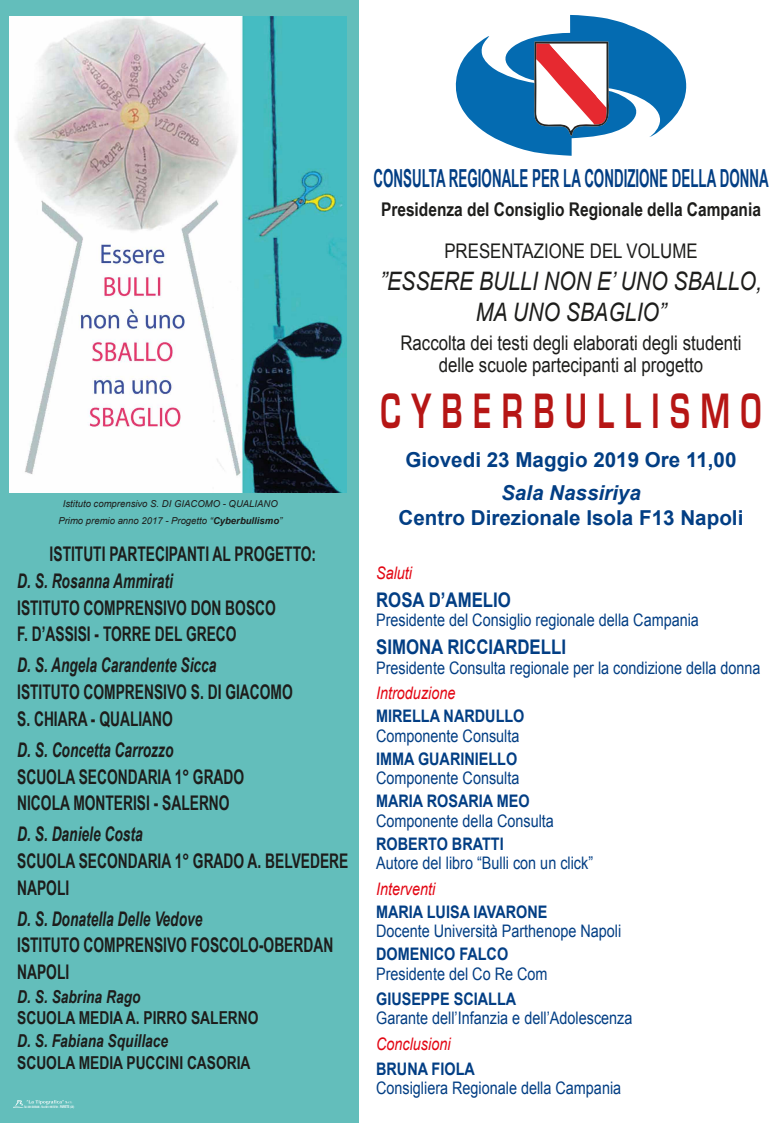
<style>
.page{position:relative;width:783px;height:1123px;background:#fff}
.page>*{position:absolute;margin:0;border:0;box-sizing:border-box;transform-origin:0 0}
.t1{font:600 45.88px "Eurostile";color:#b61615;scale:.64 1}
.t2{font:italic 25.44px/31.4px "Arial";color:#1d1d1b;text-align:center;scale:.83 1}
.t3{font:700 24.84px "Arial Narrow";color:#023e84;scale:.66 1}
.t4{font:700 20.6px "Arial";color:#023e84}
.t5{font:italic 700 20.6px "Arial";color:#023e84}
.t6{font:700 20.16px/26.8px "Arial Narrow";color:#1d1d1b;scale:.83 1}
.t7{font:italic 700 20.16px "Arial Narrow";color:#1d1d1b;scale:.83 1}
.t8{font:20.16px/22.2px "Arial";color:#1d1d1b;text-align:center;scale:.83 1}
.t9{font:700 20.16px "Arial";color:#023e84;scale:.83 1}
.t10{font:700 18.88px "Arial Narrow";color:#1d1d1b}
.t11{font:700 17.84px "Arial Narrow";color:#1d1d1b;scale:.94 1}
.t12{font:italic 700 17.84px "Arial Narrow";color:#1d1d1b;scale:.94 1}
.t13{font:17.28px "Arial";color:#023e84;scale:.83 1}
.t14{font:700 17.28px "Arial";color:#023e84;scale:.83 1}
.t15{font:italic 17.28px "Arial";color:#e30613;scale:.83 1}
.t16{font:italic 9.52px/17px "Arial";color:#1d1d1b;text-align:center}
.t17{font:700 3.16px "Helvetica";color:#fff;scale:.64 1}
.s1{font-weight:700}
.s2{font-size:3.72px}
</style>
<div class="page">
<div style="left:0;top:0;width:358px;height:1123px;background:#63bebb"></div>
<svg style="left:455px;top:15px;width:232px;height:141px"></svg>
<svg style="left:13px;top:1100px;width:59px;height:7px"></svg>
<img style="left:10px;top:16px;width:336px;height:476px">
<p class="t16" style="left:58px;top:495px;width:225px">Istituto comprensivo S. DI GIACOMO - QUALIANO<br>Primo premio anno 2017 - Progetto “<span class="s1">Cyberbullismo</span>”</p>
<p class="t6" style="left:50px;top:540px;width:322px">ISTITUTI PARTECIPANTI AL PROGETTO:</p>
<p class="t7" style="left:17px;top:569px;width:189px">D. S. Rosanna Ammirati</p>
<p class="t6" style="left:17px;top:594px;width:313px">ISTITUTO COMPRENSIVO DON BOSCO<br>F. D’ASSISI - TORRE DEL GRECO</p>
<p class="t7" style="left:17px;top:653px;width:242px">D. S. Angela Carandente Sicca</p>
<p class="t6" style="left:17px;top:678px;width:333px">ISTITUTO COMPRENSIVO S. DI GIACOMO<br>S. CHIARA - QUALIANO</p>
<p class="t7" style="left:17px;top:738px;width:190px">D. S. Concetta Carrozzo</p>
<p class="t6" style="left:17px;top:763px;width:275px">SCUOLA SECONDARIA 1° GRADO<br>NICOLA MONTERISI - SALERNO</p>
<p class="t7" style="left:17px;top:822px;width:153px">D. S. Daniele Costa</p>
<p class="t6" style="left:17px;top:847px;width:400px">SCUOLA SECONDARIA 1° GRADO A. BELVEDERE<br>NAPOLI</p>
<p class="t7" style="left:17px;top:906px;width:225px">D. S. Donatella Delle Vedove</p>
<p class="t6" style="left:17px;top:931px;width:382px">ISTITUTO COMPRENSIVO FOSCOLO-OBERDAN<br>NAPOLI</p>
<p class="t12" style="left:17px;top:986px;width:133px">D. S. Sabrina Rago</p>
<p class="t11" style="left:17px;top:1007px;width:258px">SCUOLA MEDIA A. PIRRO SALERNO</p>
<p class="t12" style="left:17px;top:1030px;width:162px">D. S. Fabiana Squillace</p>
<p class="t11" style="left:17px;top:1052px;width:250px">SCUOLA MEDIA PUCCINI CASORIA</p>
<p class="t17" style="left:24px;top:1104px;width:80px">Tel. 081.5035486 - Fax 081.19972781 - <span class="s2">PARETE</span> (CE)</p>
<h3 class="t3" style="left:373px;top:164px;width:600px">CONSULTA REGIONALE PER LA CONDIZIONE DELLA DONNA</h3>
<p class="t10" style="left:381px;top:199px;width:381px">Presidenza del Consiglio Regionale della Campania</p>
<p class="t8" style="left:444px;top:240px;width:306px">PRESENTAZIONE DEL VOLUME</p>
<h2 class="t2" style="left:380px;top:265px;width:461px">”ESSERE BULLI NON E’ UNO SBALLO,<br>MA UNO SBAGLIO”</h2>
<p class="t8" style="left:400px;top:331px;width:412px">Raccolta dei testi degli elaborati degli studenti delle scuole partecipanti al progetto</p>
<h1 class="t1" style="left:380px;top:382px;width:597px">C Y B E R B U L L I S M O</h1>
<p class="t4" style="left:405px;top:448px;width:332px">Giovedi 23 Maggio 2019 Ore 11,00</p>
<p class="t5" style="left:501px;top:481px;width:141px">Sala Nassiriya</p>
<p class="t4" style="left:398px;top:506px;width:346px">Centro Direzionale Isola F13 Napoli</p>
<p class="t15" style="left:376px;top:563px;width:45px">Saluti</p>
<p class="t9" style="left:376px;top:588px;width:164px">ROSA D’AMELIO</p>
<p class="t13" style="left:376px;top:610px;width:390px">Presidente del Consiglio regionale della Campania</p>
<p class="t9" style="left:376px;top:636px;width:230px">SIMONA RICCIARDELLI</p>
<p class="t13" style="left:376px;top:658px;width:464px">Presidente Consulta regionale per la condizione della donna</p>
<p class="t15" style="left:376px;top:683px;width:97px">Introduzione</p>
<p class="t14" style="left:376px;top:706px;width:180px">MIRELLA NARDULLO</p>
<p class="t13" style="left:376px;top:726px;width:174px">Componente Consulta</p>
<p class="t14" style="left:376px;top:749px;width:171px">IMMA GUARINIELLO</p>
<p class="t13" style="left:376px;top:768px;width:174px">Componente Consulta</p>
<p class="t14" style="left:376px;top:791px;width:186px">MARIA ROSARIA MEO</p>
<p class="t13" style="left:376px;top:811px;width:216px">Componente della Consulta</p>
<p class="t14" style="left:376px;top:834px;width:155px">ROBERTO BRATTI</p>
<p class="t13" style="left:376px;top:853px;width:263px">Autore del libro “Bulli con un click”</p>
<p class="t15" style="left:376px;top:878px;width:73px">Interventi</p>
<p class="t14" style="left:376px;top:902px;width:208px">MARIA LUISA IAVARONE</p>
<p class="t13" style="left:376px;top:921px;width:297px">Docente Università Parthenope Napoli</p>
<p class="t14" style="left:376px;top:944px;width:161px">DOMENICO FALCO</p>
<p class="t13" style="left:376px;top:964px;width:208px">Presidente del Co Re Com</p>
<p class="t14" style="left:376px;top:989px;width:170px">GIUSEPPE SCIALLA</p>
<p class="t13" style="left:376px;top:1008px;width:310px">Garante dell’Infanzia e dell’Adolescenza</p>
<p class="t15" style="left:376px;top:1033px;width:91px">Conclusioni</p>
<p class="t14" style="left:376px;top:1059px;width:120px">BRUNA FIOLA</p>
<p class="t13" style="left:376px;top:1078px;width:297px">Consigliera Regionale della Campania</p>
</div>
